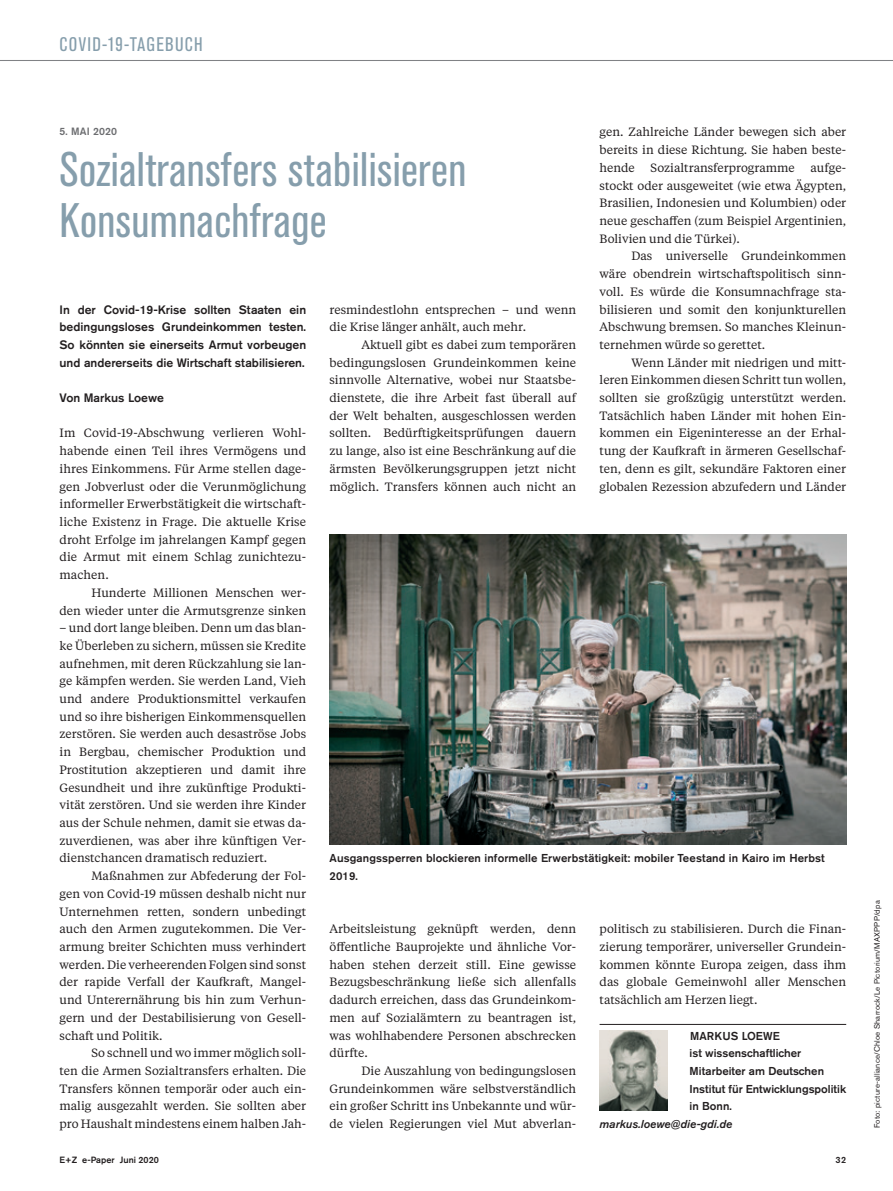
<style>
.page{position:relative;width:893px;height:1191px;background:#fff}
.page>*{position:absolute;margin:0;border:0;box-sizing:border-box;transform-origin:0 0}
.t1{font:condensed 48px/51px "Akzidenz Grotesk BE";letter-spacing:.01em;color:#869eac}
.t2{font:condensed 19.5px "Akzidenz Grotesk BE";letter-spacing:.06em;color:#869eac}
.t3{font:500 12.15px/17.7px "Akzidenz Grotesk BE";color:#231f20;text-align:justify}
.t4{font:12px/17.7px "Tiempos Text";color:#231f20;text-align:justify}
.t5{font:500 11.4px/17.7px "Akzidenz Grotesk BE";color:#231f20}
.t6{font:italic 500 11.4px "Akzidenz Grotesk BE";color:#231f20}
.t7{font:500 10.5px "Akzidenz Grotesk BE";letter-spacing:.015em;color:#6c6d70}
.t8{font:500 9px "Akzidenz Grotesk BE";color:#231f20}
.t9{font:7.8px "Akzidenz Grotesk BE";letter-spacing:.02em;color:#231f20}
</style>
<div class="page">
<hr style="left:0;top:60px;width:893px;height:1px;background:#808285">
<hr style="left:600px;top:1024px;width:246px;height:1px;background:#231f20">
<img style="left:600px;top:1030px;width:67px;height:80px">
<img style="left:330px;top:535px;width:516px;height:309px">
<h2 class="t2" style="left:60px;top:33px;width:145px">COVID-19-TAGEBUCH</h2>
<p class="t4" style="left:600px;top:123px;width:248px">gen. Zahlreiche Länder bewegen sich aber bereits in diese Richtung. Sie haben beste&shy;hende</p>
<p class="t7" style="left:60px;top:125px;width:59px">5. MAI 2020</p>
<h1 class="t1" style="left:60px;top:145px;width:409px">Sozialtransfers stabilisieren<br>Konsumnachfrage</h1>
<p class="t4" style="left:600px;top:158px;width:248px;text-indent:211px">aufge&shy;stockt oder ausgeweitet (wie etwa Ägypten, Brasilien, Indonesien und Kolumbien) oder neue geschaffen (zum Beispiel Argentinien, Bolivien und die Türkei).</p>
<p class="t4" style="left:600px;top:247px;width:248px;text-indent:32px">Das universelle Grundeinkommen wäre obendrein wirtschaftspolitisch sinn&shy;voll. Es würde die Konsumnachfrage sta&shy;bilisieren und somit den konjunkturellen Abschwung bremsen. So manches Kleinun&shy;ternehmen würde so gerettet.</p>
<p class="t4" style="left:600px;top:353px;width:248px;text-indent:32px">Wenn Länder mit niedrigen und mitt&shy;leren Einkommen diesen Schritt tun wollen, sollten sie großzügig unterstützt werden.<br>Tatsächlich haben Länder mit hohen Ein&shy;kommen ein Eigeninteresse an der Erhal&shy;tung der Kaufkraft in ärmeren Gesellschaf&shy;ten, denn es gilt, sekundäre Faktoren einer globalen Rezession abzufedern und Länder</p>
<p class="t4" style="left:650px;top:158px;width:146px">Sozialtransferprogramme</p>
<p class="t4" style="left:330px;top:300px;width:248px">resmindestlohn entsprechen – und wenn die Krise länger anhält, auch mehr.</p>
<p class="t4" style="left:330px;top:335px;width:248px;text-indent:32px">Aktuell gibt es dabei zum temporären bedingungslosen Grundeinkommen keine sinnvolle Alternative, wobei nur Staatsbe&shy;dienstete, die ihre Arbeit fast überall auf der Welt behalten, ausgeschlossen werden sollten. Bedürftigkeitsprüfungen dauern zu lange, also ist eine Beschränkung auf die ärmsten Bevölkerungsgruppen jetzt nicht möglich. Transfers können auch nicht an</p>
<p class="t3" style="left:60px;top:300px;width:248px">In der Covid-19-Krise sollten Staaten ein bedingungsloses Grundeinkommen testen.<br>So könnten sie einerseits Armut vorbeugen und andererseits die Wirtschaft stabilisieren.</p>
<p class="t3" style="left:60px;top:389px;width:106px">Von Markus Loewe</p>
<p class="t4" style="left:60px;top:424px;width:248px">Im Covid-19-Abschwung verlieren Wohl&shy;habende einen Teil ihres Vermögens und ihres Einkommens. Für Arme stellen dage&shy;gen Jobverlust oder die Verunmöglichung informeller Erwerbstätigkeit die wirtschaft&shy;liche Existenz in Frage. Die aktuelle Krise droht Erfolge im jahrelangen Kampf gegen die Armut mit einem Schlag zunichtezu&shy;machen.</p>
<p class="t4" style="left:60px;top:583px;width:248px;text-align:right">Hunderte Millionen Menschen wer-<br>den wieder unter die Armutsgrenze sinken</p>
<p class="t4" style="left:60px;top:618px;width:248px">– und dort lange bleiben. Denn um das blan&shy;ke Überleben zu sichern, müssen sie Kredite aufnehmen, mit deren Rückzahlung sie lan&shy;ge kämpfen werden. Sie werden Land, Vieh und andere Produktionsmittel verkaufen und so ihre bisherigen Einkommensquellen zerstören. Sie werden auch desaströse Jobs in Bergbau, chemischer Produktion und Prostitution akzeptieren und damit ihre Gesundheit und ihre zukünftige Produkti&shy;vität zerstören. Und sie werden ihre Kinder aus der Schule nehmen, damit sie etwas da&shy;zuverdienen, was aber ihre künftigen Ver&shy;dienstchancen dramatisch reduziert.</p>
<p class="t4" style="left:60px;top:866px;width:248px;text-indent:32px">Maßnahmen zur Abfederung der Fol&shy;gen von Covid-19 müssen deshalb nicht nur Unternehmen retten, sondern unbedingt auch den Armen zugutekommen. Die Ver&shy;armung breiter Schichten muss verhindert werden. Die verheerenden Folgen sind sonst der rapide Verfall der Kaufkraft, Mangel&shy;und Unterernährung bis hin zum Verhun&shy;gern und der Destabilisierung von Gesell&shy;schaft und Politik.</p>
<p class="t4" style="left:60px;top:1043px;width:248px;text-indent:32px">So schnell und wo immer möglich soll&shy;ten die Armen Sozialtransfers erhalten. Die Transfers können temporär oder auch ein&shy;malig ausgezahlt werden. Sie sollten aber pro Haushalt mindestens einem halben Jah-</p>
<p class="t5" style="left:330px;top:849px;width:497px">Ausgangssperren blockieren informelle Erwerbstätigkeit: mobiler Teestand in Kairo im Herbst<br>2019.</p>
<p class="t4" style="left:330px;top:919px;width:248px">Arbeitsleistung geknüpft werden, denn öffentliche Bauprojekte und ähnliche Vor&shy;haben stehen derzeit still. Eine gewisse Bezugsbeschränkung ließe sich allenfalls dadurch erreichen, dass das Grundeinkom&shy;men auf Sozialämtern zu beantragen ist, was wohlhabendere Personen abschrecken dürfte.</p>
<p class="t4" style="left:330px;top:1061px;width:248px;text-indent:32px">Die Auszahlung von bedingungslosen Grundeinkommen wäre selbstverständlich ein großer Schritt ins Unbekannte und wür&shy;de vielen Regierungen viel Mut abverlan-</p>
<p class="t4" style="left:600px;top:919px;width:248px">politisch zu stabilisieren. Durch die Finan&shy;zierung temporärer, universeller Grundein&shy;kommen könnte Europa zeigen, dass ihm das globale Gemeinwohl aller Menschen tatsächlich am Herzen liegt.</p>
<p class="t5" style="left:690px;top:1026px;width:158px">MARKUS LOEWE<br>ist wissenschaftlicher<br>Mitarbeiter am Deutschen<br>Institut für Entwicklungspolitik in Bonn.</p>
<p class="t6" style="left:600px;top:1117px;width:134px">markus.loewe@die-gdi.de</p>
<p class="t8" style="left:60px;top:1154px;width:101px">E+Z e-Paper Juni 2020</p>
<p class="t8" style="left:835px;top:1154px;width:12px">32</p>
<p class="t9" style="left:872px;top:1128px;width:229px;rotate:-90deg">Foto: picture-alliance/Chloe Sharrock/Le Pictorium/MAXPPP/dpa</p>
</div>
